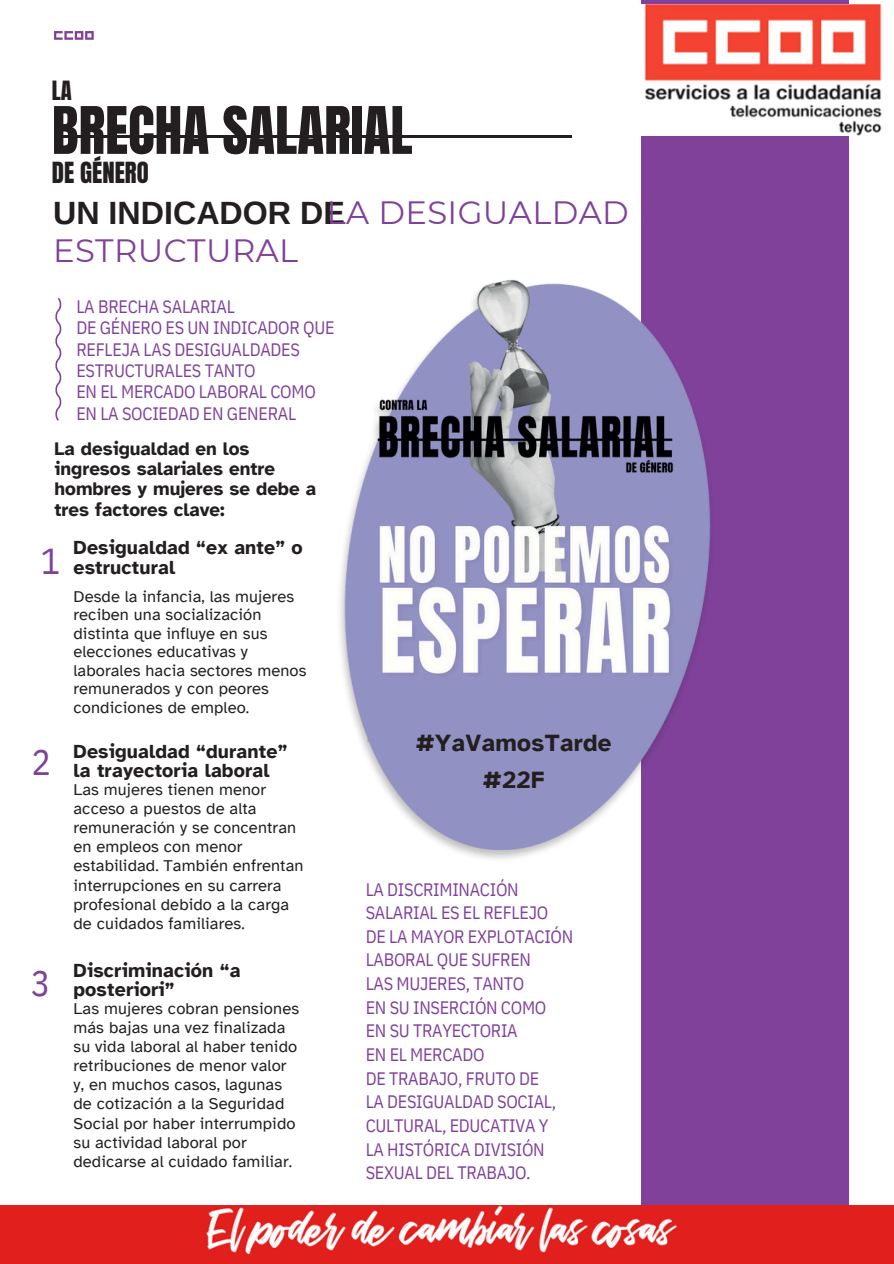
<style>
.page{position:relative;width:894px;height:1264px;background:#fff}
.page>*{position:absolute;margin:0;border:0;box-sizing:border-box;transform-origin:0 0}
.t1{font:55.65px "Anton";color:#231f20}
.t2{font:36px "IBM Plex Sans Cond";color:#7f4199}
.t3{font:32.25px "Montserrat";letter-spacing:.01em;color:#7f4199}
.t4{font:700 32.25px "Arimo";color:#231f20}
.t5{font:24.75px "Anton";color:#231f20}
.t6{font:700 24.15px/37.2px "Atkinson Hyperlegible";letter-spacing:.015em;color:#231f20;text-align:center}
.t7{font:22.65px "Anton";color:#231f20}
.t8{font:700 19.5px/19.2px "Atkinson Hyperlegible";letter-spacing:.01em;color:#231f20}
.t9{font:700 18.75px/20.2px "Atkinson Hyperlegible";color:#231f20}
.t10{font:18px/23.7px "IBM Plex Sans Cond";letter-spacing:-.015em;color:#7f4199}
.t11{font:16.5px/19.2px "Atkinson Hyperlegible";letter-spacing:.01em;color:#231f20}
</style>
<div class="page">
<svg style="left:55px;top:298px;width:6px;height:123px"></svg>
<hr style="left:55px;top:135px;width:516px;height:2px;background:#231f20">
<svg style="left:54px;top:31px;width:40px;height:9px"></svg>
<div style="left:654px;top:0;width:194px;height:1263px;background:#7f4199"></div>
<img style="left:340px;top:277px;width:371px;height:544px">
<img style="left:411px;top:782px;width:438px;height:423px">
<div style="left:364px;top:892px;width:230px;height:370px;background:#fff"></div>
<img style="left:0;top:1205px;width:893px;height:58px">
<img style="left:644px;top:5px;width:238px;height:130px">
<p class="t7" style="left:52px;top:74px;width:21px">LA</p>
<p class="t1" style="left:52px;top:90px;width:362px">BRECHA SALARIAL</p>
<p class="t5" style="left:52px;top:155px;width:98px">DE GÉNERO</p>
<h2 class="t4" style="left:53px;top:194px;width:293px">UN INDICADOR DE</h2>
<h3 class="t3" style="left:53px;top:230px;width:246px">ESTRUCTURAL</h3>
<h3 class="t3" style="left:326px;top:193px;width:303px">LA DESIGUALDAD</h3>
<p class="t10" style="left:76px;top:295px;width:260px;line-height:21.3px">LA BRECHA SALARIAL<br>DE GÉNERO ES UN INDICADOR QUE<br>REFLEJA LAS DESIGUALDADES<br>ESTRUCTURALES TANTO<br>EN EL MERCADO LABORAL COMO<br>EN LA SOCIEDAD EN GENERAL</p>
<h1 class="t9" style="left:55px;top:438px;width:263px">La desigualdad en los ingresos salariales entre hombres y mujeres se debe a tres factores clave:</h1>
<p class="t2" style="left:41px;top:536px;width:21px">1</p>
<p class="t2" style="left:31px;top:737px;width:21px">2</p>
<p class="t2" style="left:31px;top:959px;width:21px">3</p>
<h6 class="t8" style="left:73px;top:538px;width:231px">Desigualdad “ex ante” o</h6>
<p class="t8" style="left:73px;top:557px;width:103px">estructural</p>
<p class="t11" style="left:73px;top:587px;width:222px">Desde la infancia, las mujeres</p>
<p class="t11" style="left:73px;top:605px;width:189px">reciben una socialización</p>
<p class="t11" style="left:73px;top:624px;width:195px">distinta que influye en sus</p>
<p class="t11" style="left:73px;top:642px;width:176px">elecciones educativas y</p>
<p class="t11" style="left:73px;top:661px;width:235px">laborales hacia sectores menos</p>
<p class="t11" style="left:73px;top:679px;width:197px">remunerados y con peores</p>
<p class="t11" style="left:73px;top:698px;width:177px">condiciones de empleo.</p>
<h6 class="t8" style="left:73px;top:741px;width:215px">Desigualdad “durante” la trayectoria laboral</h6>
<p class="t11" style="left:73px;top:779px;width:231px">Las mujeres tienen menor acceso a puestos de alta remuneración y se concentran en empleos con menor estabilidad. También enfrentan interrupciones en su carrera profesional debido a la carga de cuidados familiares.</p>
<h5 class="t8" style="left:73px;top:960px;width:168px">Discriminación “a posteriori”</h5>
<h6 class="t11" style="left:73px;top:998px;width:227px">Las mujeres cobran pensiones más bajas una vez finalizada su vida laboral al haber tenido retribuciones de menor valor y, en muchos casos, lagunas de cotización a la Seguridad<br>Social por haber interrumpido su actividad laboral por dedicarse al cuidado familiar.</h6>
<p class="t6" style="left:415px;top:724px;width:197px">#YaVamosTarde #22F</p>
<h4 class="t10" style="left:365px;top:877px;width:209px">LA DISCRIMINACIÓN<br>SALARIAL ES EL REFLEJO<br>DE LA MAYOR EXPLOTACIÓN<br>LABORAL QUE SUFREN<br>LAS MUJERES, TANTO<br>EN SU INSERCIÓN COMO<br>EN SU TRAYECTORIA<br>EN EL MERCADO<br>DE TRABAJO, FRUTO DE<br>LA DESIGUALDAD SOCIAL,<br>CULTURAL, EDUCATIVA Y<br>LA HISTÓRICA DIVISIÓN<br>SEXUAL DEL TRABAJO.</h4>
</div>
